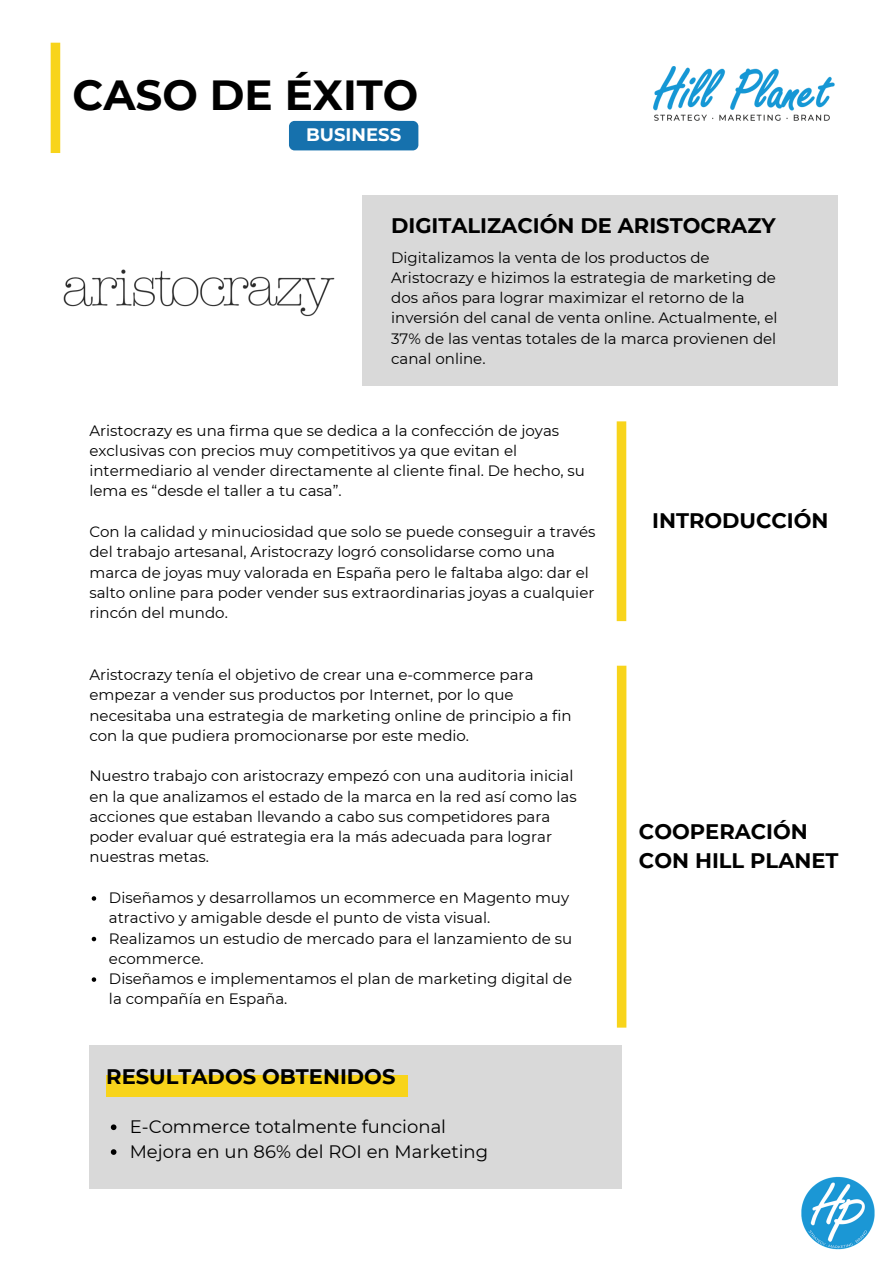
<style>
.page{position:relative;width:894px;height:1264px;background:#fff}
.page>*{position:absolute;margin:0;border:0;box-sizing:border-box;transform-origin:0 0}
.t1{font:700 42px "Montserrat";color:#000}
.t2{font:700 21px/29.2px "Montserrat";color:#000}
.t3{font:18px/24.8px "Montserrat";color:#000}
.t4{font:700 18px "Montserrat";color:#fff}
.t5{font:15px/20.2px "Montserrat";color:#000}
</style>
<div class="page">
<img style="left:653px;top:66px;width:182px;height:55px">
<div style="left:289px;top:121px;width:129px;height:29px;background:#1671ad;border-radius:6px"></div>
<svg style="left:51px;top:43px;width:9px;height:110px"></svg>
<svg style="left:616px;top:421px;width:10px;height:200px;background:#f8d72b"></svg>
<div style="left:362px;top:195px;width:476px;height:190px;background:#d9d9d9"></div>
<svg style="left:616px;top:665px;width:10px;height:362px;background:#f8d72f"></svg>
<svg style="left:92px;top:896px;width:4px;height:4px"></svg>
<svg style="left:92px;top:936px;width:4px;height:5px"></svg>
<svg style="left:92px;top:977px;width:4px;height:4px"></svg>
<img style="left:801px;top:1176px;width:74px;height:74px">
<img style="left:63px;top:269px;width:272px;height:48px">
<div style="left:89px;top:1045px;width:533px;height:144px;background:#d9d9d9"></div>
<div style="left:106px;top:1075px;width:302px;height:21px;background:#f8d41b"></div>
<svg style="left:111px;top:1124px;width:5px;height:6px"></svg>
<svg style="left:111px;top:1149px;width:5px;height:5px"></svg>
<h1 class="t1" style="left:73px;top:70px;width:347px">CASO DE ÉXITO</h1>
<p class="t4" style="left:306px;top:124px;width:97px">BUSINESS</p>
<h2 class="t2" style="left:391px;top:211px;width:386px">DIGITALIZACIÓN DE ARISTOCRAZY</h2>
<p class="t5" style="left:391px;top:247px;width:387px">Digitalizamos la venta de los productos de Aristocrazy e hizimos la estrategia de marketing de dos años para lograr maximizar el retorno de la inversión del canal de venta online. Actualmente, el 37% de las ventas totales de la marca provienen del canal online.</p>
<p class="t5" style="left:89px;top:420px;width:497px">Aristocrazy es una firma que se dedica a la confección de joyas exclusivas con precios muy competitivos ya que evitan el intermediario al vender directamente al cliente final. De hecho, su lema es “desde el taller a tu casa”.</p>
<p class="t5" style="left:89px;top:521px;width:507px">Con la calidad y minuciosidad que solo se puede conseguir a través del trabajo artesanal, Aristocrazy logró consolidarse como una marca de joyas muy valorada en España pero le faltaba algo: dar el salto online para poder vender sus extraordinarias joyas a cualquier rincón del mundo.</p>
<p class="t5" style="left:89px;top:664px;width:483px">Aristocrazy tenía el objetivo de crear una e-commerce para empezar a vender sus productos por Internet, por lo que necesitaba una estrategia de marketing online de principio a fin con la que pudiera promocionarse por este medio.</p>
<p class="t5" style="left:89px;top:765px;width:488px">Nuestro trabajo con aristocrazy empezó con una auditoria inicial en la que analizamos el estado de la marca en la red así como las acciones que estaban llevando a cabo sus competidores para poder evaluar qué estrategia era la más adecuada para lograr nuestras metas.</p>
<p class="t5" style="left:109px;top:887px;width:464px">Diseñamos y desarrollamos un ecommerce en Magento muy atractivo y amigable desde el punto de vista visual.<br>Realizamos un estudio de mercado para el lanzamiento de su ecommerce.<br>Diseñamos e implementamos el plan de marketing digital de la compañía en España.</p>
<h2 class="t2" style="left:106px;top:1061px;width:290px">RESULTADOS OBTENIDOS</h2>
<p class="t3" style="left:130px;top:1114px;width:360px">E-Commerce totalmente funcional<br>Mejora en un 86% del ROI en Marketing</p>
<h2 class="t2" style="left:652px;top:506px;width:178px">INTRODUCCIÓN</h2>
<h2 class="t2" style="left:638px;top:816px;width:201px">COOPERACIÓN<br>CON HILL PLANET</h2>
</div>
